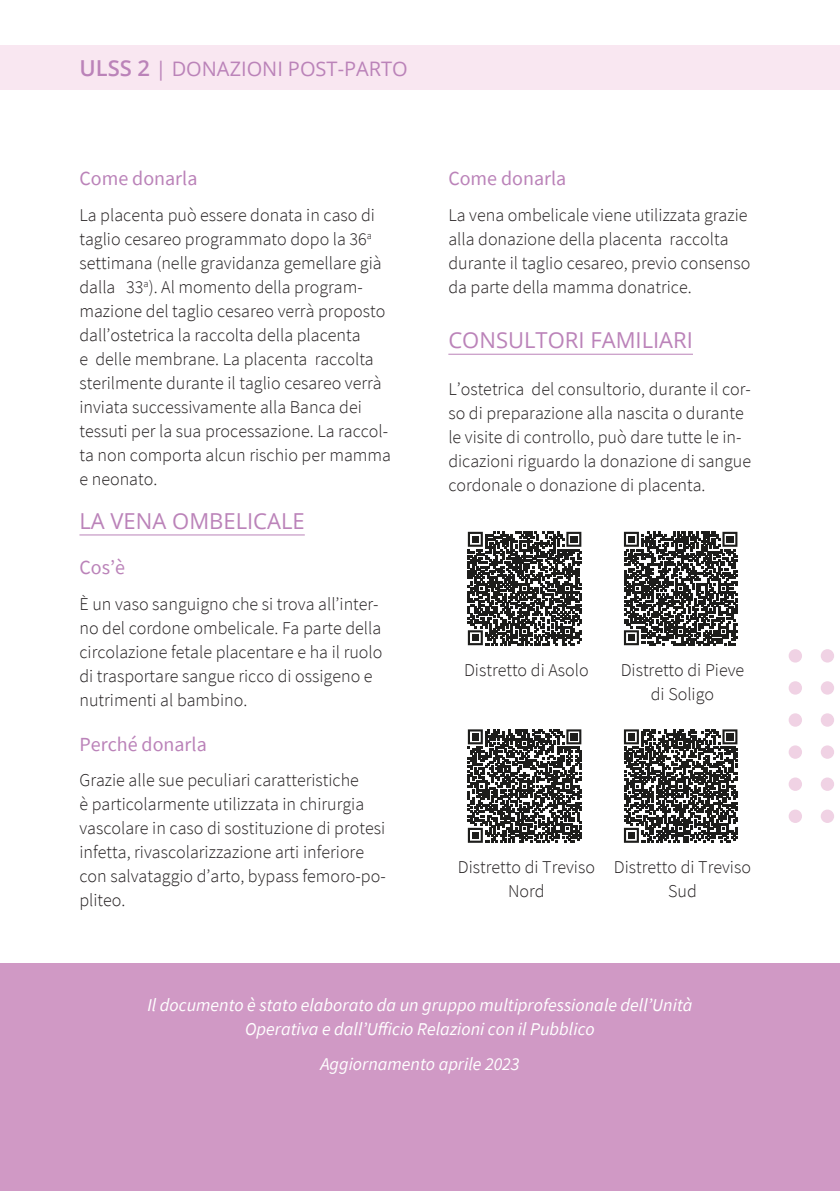
<style>
.page{position:relative;width:840px;height:1191px;background:#fff}
.page>*{position:absolute;margin:0;border:0;box-sizing:border-box;transform-origin:0 0}
.t1{font:22px "Open Sans";color:#bb83b9}
.t2{font:20px "Source Sans Pro";color:#bb83b9}
.t3{font:20px "Open Sans";color:#bb83b9}
.par{font:300 18px/24px "Source Sans Pro";color:#231f20}
.par-2{font:italic 18px/24px "Source Sans Pro";color:#fff;text-align:center}
.s1{font-weight:600;font-size:22px}
</style>
<div class="page">
<div style="left:0;top:45px;width:839px;height:44px;background:#f9e7f1"></div>
<hr style="left:79px;top:534px;width:225px;height:1px;background:#bb83b9">
<hr style="left:448px;top:354px;width:244px;height:1px;background:#bb83b9">
<svg style="left:467px;top:532px;width:114px;height:113px"></svg>
<svg style="left:623px;top:532px;width:114px;height:113px"></svg>
<svg style="left:467px;top:729px;width:114px;height:113px"></svg>
<svg style="left:623px;top:729px;width:114px;height:113px"></svg>
<div style="left:0;top:963px;width:839px;height:228px;background:#d099c5"></div>
<div style="left:788px;top:649px;width:13px;height:13px;background:#f0d2e4;border-radius:50%"></div>
<div style="left:788px;top:809px;width:13px;height:14px;background:#f0d2e4;border-radius:50%"></div>
<div style="left:788px;top:777px;width:13px;height:14px;background:#f0d2e4;border-radius:50%"></div>
<div style="left:788px;top:745px;width:13px;height:14px;background:#f0d2e4;border-radius:50%"></div>
<div style="left:788px;top:713px;width:13px;height:13px;background:#f0d2e4;border-radius:50%"></div>
<div style="left:788px;top:681px;width:13px;height:13px;background:#f0d2e4;border-radius:50%"></div>
<div style="left:820px;top:649px;width:13px;height:13px;background:#f0d2e4;border-radius:50%"></div>
<div style="left:820px;top:809px;width:13px;height:14px;background:#f0d2e4;border-radius:50%"></div>
<div style="left:820px;top:777px;width:13px;height:14px;background:#f0d2e4;border-radius:50%"></div>
<div style="left:820px;top:745px;width:13px;height:14px;background:#f0d2e4;border-radius:50%"></div>
<div style="left:820px;top:713px;width:13px;height:13px;background:#f0d2e4;border-radius:50%"></div>
<div style="left:820px;top:681px;width:13px;height:13px;background:#f0d2e4;border-radius:50%"></div>
<p class="t3" style="left:79px;top:55px;width:330px"><span class="s1">ULSS 2</span> | DONAZIONI POST-PARTO</p>
<h4 class="t2" style="left:79px;top:166px;width:119px">Come donarla</h4>
<p class="par" style="left:79px;top:202px;width:313px">La placenta può essere donata in caso di taglio cesareo programmato dopo la 36<sup>a </sup>settimana (nelle gravidanza gemellare già dalla 33<sup>a</sup>). Al momento della program&shy;mazione del taglio cesareo verrà proposto dall’ostetrica la raccolta della placenta<br>e delle membrane. La placenta raccolta sterilmente durante il taglio cesareo verrà inviata successivamente alla Banca dei tessuti per la sua processazione. La raccol&shy;ta non comporta alcun rischio per mamma e neonato.</p>
<h3 class="t1" style="left:79px;top:506px;width:227px">LA VENA OMBELICALE</h3>
<h4 class="t2" style="left:79px;top:555px;width:47px">Cos’è</h4>
<p class="par" style="left:79px;top:591px;width:304px">È un vaso sanguigno che si trova all’inter&shy;no del cordone ombelicale. Fa parte della circolazione fetale placentare e ha il ruolo di trasportare sangue ricco di ossigeno e nutrimenti al bambino.</p>
<h4 class="t2" style="left:79px;top:731px;width:129px">Perché donarla</h4>
<p class="par" style="left:79px;top:768px;width:307px">Grazie alle sue peculiari caratteristiche<br>è particolarmente utilizzata in chirurgia vascolare in caso di sostituzione di protesi infetta, rivascolarizzazione arti inferiore con salvataggio d’arto, bypass femoro-po&shy;pliteo.</p>
<h4 class="t2" style="left:448px;top:166px;width:119px">Come donarla</h4>
<p class="par" style="left:448px;top:202px;width:303px">La vena ombelicale viene utilizzata grazie alla donazione della placenta raccolta durante il taglio cesareo, previo consenso da parte della mamma donatrice.</p>
<h3 class="t1" style="left:448px;top:325px;width:246px">CONSULTORI FAMILIARI</h3>
<p class="par" style="left:448px;top:377px;width:304px">L’ostetrica del consultorio, durante il cor&shy;so di preparazione alla nascita o durante le visite di controllo, può dare tutte le in&shy;dicazioni riguardo la donazione di sangue cordonale o donazione di placenta.</p>
<p class="par" style="left:464px;top:658px;width:126px">Distretto di Asolo</p>
<p class="par" style="left:620px;top:658px;width:125px;text-align:center">Distretto di Pieve di Soligo</p>
<p class="par" style="left:457px;top:855px;width:138px;text-align:center">Distretto di Treviso<br>Nord</p>
<p class="par" style="left:613px;top:855px;width:138px;text-align:center">Distretto di Treviso<br>Sud</p>
<p class="par-2" style="left:147px;top:993px;width:546px">Il documento è stato elaborato da un gruppo multiprofessionale dell’Unità<br>Operativa e dall’Ufficio Relazioni con il Pubblico</p>
<p class="par-2" style="left:320px;top:1052px;width:201px">Aggiornamento aprile 2023</p>
</div>
